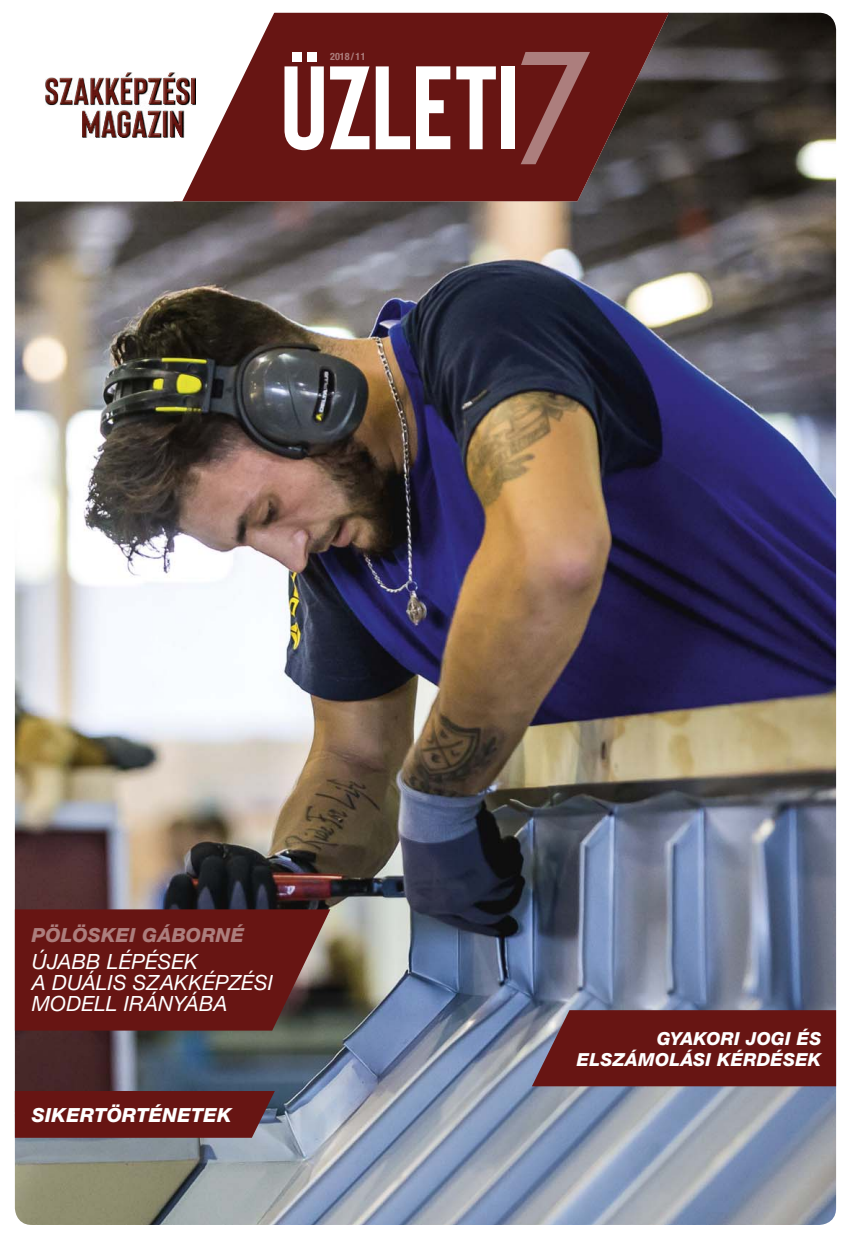
<style>
.page{position:relative;width:851px;height:1242px;background:#fff}
.page>*{position:absolute;margin:0;border:0;box-sizing:border-box;transform-origin:0 0}
.t1{font:italic 21px/21px "Helvetica Neue LT Pro";color:#fff}
.t2{font:italic 800 19.5px "Helvetica Neue LT Pro";letter-spacing:.015em;color:#fff}
.t3{font:italic 800 19.5px "Helvetica Neue LT Pro";letter-spacing:.015em;color:#ac7e7d}
.t4{font:italic 800 18px/21px "Helvetica Neue LT Pro";letter-spacing:.015em;color:#fff;text-align:right}
.t5{font:700 condensed 10.05px "Helvetica Neue LT Std";color:#ac7e7d}
</style>
<div class="page">
<img style="left:15px;top:13px;width:821px;height:1212px">
<div style="left:15px;top:1091px;width:260px;height:46px;background:#671513"></div>
<svg style="left:531px;top:1010px;width:305px;height:76px;background:#6a1f1e"></svg>
<svg style="left:15px;top:909px;width:315px;height:121px;background:#661a18"></svg>
<svg style="left:283px;top:13px;width:385px;height:188px;background:#621d1c"></svg>
<svg style="left:284px;top:66px;width:40px;height:84px"></svg>
<svg style="left:330px;top:66px;width:39px;height:83px"></svg>
<svg style="left:375px;top:66px;width:35px;height:83px"></svg>
<svg style="left:416px;top:66px;width:34px;height:83px"></svg>
<svg style="left:456px;top:66px;width:40px;height:83px"></svg>
<div style="left:501px;top:66px;width:14px;height:83px;background:#fff"></div>
<svg style="left:520px;top:52px;width:70px;height:112px;background:#7b3433"></svg>
<div style="left:292px;top:53px;width:9px;height:9px;background:#fff"></div>
<div style="left:307px;top:53px;width:9px;height:9px;background:#fff"></div>
<svg style="left:15px;top:12px;width:268px;height:189px"></svg>
<img style="left:46px;top:104px;width:149px;height:34px">
<div style="left:39px;top:72px;width:5px;height:32px;background:#fff"></div>
<svg style="left:45px;top:81px;width:1px;height:19px"></svg>
<img style="left:46px;top:72px;width:149px;height:32px">
<img style="left:51px;top:111px;width:138px;height:26px">
<img style="left:82px;top:111px;width:100px;height:26px">
<p class="t5" style="left:330px;top:50px;width:37px">2018 / 11</p>
<p class="t3" style="left:32px;top:924px;width:214px">PÖLÖSKEI GÁBORNÉ</p>
<p class="t1" style="left:32px;top:951px;width:243px">ÚJABB LÉPÉSEK<br>A DUÁLIS SZAKKÉPZÉSI<br>MODELL IRÁNYÁBA</p>
<p class="t2" style="left:32px;top:1104px;width:201px">SIKERTÖRTÉNETEK</p>
<p class="t4" style="left:576px;top:1028px;width:246px">GYAKORI JOGI ÉS<br>ELSZÁMOLÁSI KÉRDÉSEK</p>
</div>
